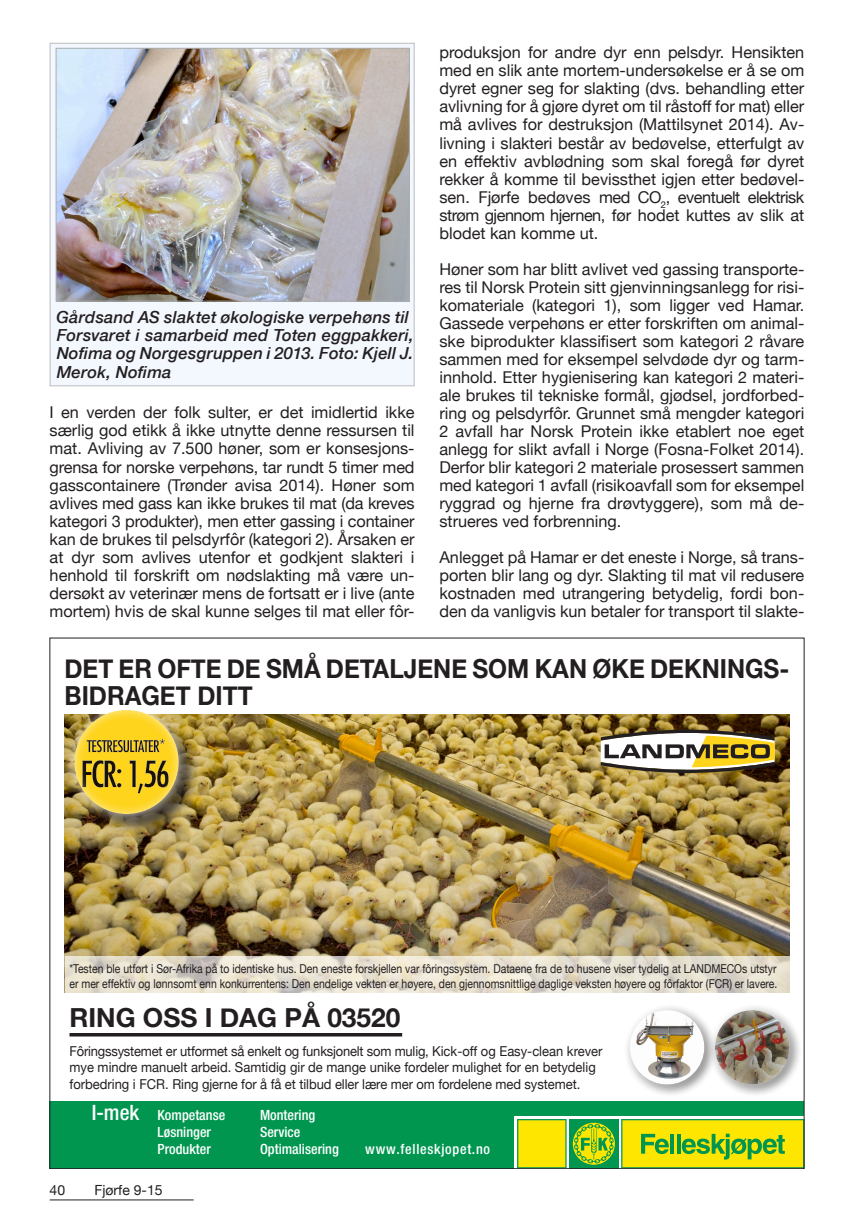
<style>
.page{position:relative;width:854px;height:1226px;background:#fff}
.page>*{position:absolute;margin:0;border:0;box-sizing:border-box;transform-origin:0 0}
.t1{font:700 26.25px/26.2px "Helvetica Neue";color:#231f20;scale:.93 1}
.t2{font:700 26.25px "Helvetica Neue";color:#231f20}
.t3{font:500 condensed 21.18px "Helvetica Neue LT Pro";color:#fff}
.t4{font:500 condensed 17.68px "Helvetica Neue LT Pro";color:#231f20}
.Tittel{font:italic 500 16.62px/18.4px "Helvetica Neue";letter-spacing:.015em;color:#231f20}
.Brodtekst{font:16.28px/18px "Helvetica Neue";color:#231f20;text-align:justify}
.t5{font:500 condensed 15.92px "Helvetica Neue LT Pro";letter-spacing:-.005em;color:#231f20}
.t6{font:500 condensed 14.17px/17px "Helvetica Neue LT Pro";color:#fff}
.t7{font:500 condensed 14.17px "Helvetica Neue LT Pro";letter-spacing:.05em;color:#fff}
.t8{font:14px "Helvetica Neue";color:#231f20}
.t9{font:13.65px/16.4px "Helvetica Neue";letter-spacing:-.005em;color:#231f20;scale:.95 1}
.t10{font:12.25px/14.7px "Helvetica Neue";color:#231f20;scale:.85 1}
.t11{font:500 condensed 10.5px "Helvetica Neue LT Pro";letter-spacing:-.005em;color:#231f20}
.s1{font-size:15.92px}
.s2{font-size:24.68px}
</style>
<div class="page">
<hr style="left:50px;top:1199px;width:143px;height:1px;background:#231f20">
<div style="left:50px;top:43px;width:364px;height:343px;background:#f3f7fe"></div>
<div style="left:50px;top:43px;width:364px;height:343px;border:1px solid #bcbdc0"></div>
<img style="left:58px;top:50px;width:349px;height:249px">
<div style="left:56px;top:48px;width:353px;height:253px;border:1px solid #abafaf"></div>
<img style="left:64px;top:714px;width:725px;height:242px">
<img style="left:600px;top:729px;width:174px;height:44px">
<svg style="left:64px;top:956px;width:725px;height:36px;background:#e5dfd0"></svg>
<div style="left:78px;top:712px;width:122px;height:123px;background:#231f20;opacity:.75"></div>
<div style="left:63px;top:698px;width:126px;height:127px;background:#fff;opacity:.75"></div>
<div style="left:61px;top:706px;width:149px;height:108px;background:#fff;opacity:.75"></div>
<svg style="left:69px;top:1033px;width:333px;height:3px"></svg>
<div style="left:703px;top:999px;width:97px;height:96px;background:#fff;opacity:.75"></div>
<div style="left:713px;top:1007px;width:79px;height:77px;background:#fff;opacity:.75"></div>
<div style="left:623px;top:1003px;width:93px;height:94px;background:#fff"></div>
<div style="left:618px;top:999px;width:97px;height:96px;background:#fff;opacity:.75"></div>
<div style="left:628px;top:1007px;width:78px;height:77px;background:#fff;opacity:.75"></div>
<div style="left:50px;top:1101px;width:754px;height:67px;background:#009650"></div>
<svg style="left:514px;top:1116px;width:290px;height:52px;background:#d4e7b2"></svg>
<div style="left:569px;top:1118px;width:49px;height:50px;background:#009650"></div>
<svg style="left:572px;top:1122px;width:42px;height:42px"></svg>
<svg style="left:573px;top:1123px;width:40px;height:40px"></svg>
<svg style="left:517px;top:1119px;width:49px;height:47px;background:#eee005"></svg>
<svg style="left:621px;top:1119px;width:181px;height:47px"></svg>
<p class="Tittel" style="left:56px;top:306px;width:358px">Gårdsand AS slaktet økologiske verpehøns til Forsvaret i samarbeid med Toten eggpakkeri, Nofima og Norgesgruppen i 2013. Foto: Kjell J.<br>Merok, Nofima</p>
<p class="Brodtekst" style="left:50px;top:404px;width:366px">I en verden der folk sulter, er det imidlertid ikke særlig god etikk å ikke utnytte denne ressursen til mat. Avliving av 7.500 høner, som er konsesjons&shy;grensa for norske verpehøns, tar rundt 5 timer med gasscontainere (Trønder avisa 2014). Høner som avlives med gass kan ikke brukes til mat (da kreves kategori 3 produkter), men etter gassing i container kan de brukes til pelsdyrfôr (kategori 2). Årsaken er at dyr som avlives utenfor et godkjent slakteri i henhold til forskrift om nødslakting må være un&shy;dersøkt av veterinær mens de fortsatt er i live (ante mortem) hvis de skal kunne selges til mat eller fôr-</p>
<p class="Brodtekst" style="left:439px;top:44px;width:366px">produksjon for andre dyr enn pelsdyr. Hensikten med en slik ante mortem-undersøkelse er å se om dyret egner seg for slakting (dvs. behandling etter avlivning for å gjøre dyret om til råstoff for mat) eller må avlives for destruksjon (Mattilsynet 2014). Av&shy;livning i slakteri består av bedøvelse, etterfulgt av en effektiv avblødning som skal foregå før dyret rekker å komme til bevissthet igjen etter bedøvel&shy;sen. Fjørfe bedøves med CO<sub>2</sub>, eventuelt elektrisk strøm gjennom hjernen, før hodet kuttes av slik at blodet kan komme ut.</p>
<p class="Brodtekst" style="left:439px;top:261px;width:366px">Høner som har blitt avlivet ved gassing transporte&shy;res til Norsk Protein sitt gjenvinningsanlegg for risi&shy;komateriale (kategori 1), som ligger ved Hamar.<br>Gassede verpehøns er etter forskriften om animal&shy;ske biprodukter klassifisert som kategori 2 råvare sammen med for eksempel selvdøde dyr og tarm&shy;innhold. Etter hygienisering kan kategori 2 materi&shy;ale brukes til tekniske formål, gjødsel, jordforbed&shy;ring og pelsdyrfôr. Grunnet små mengder kategori 2 avfall har Norsk Protein ikke etablert noe eget anlegg for slikt avfall i Norge (Fosna-Folket 2014).<br>Derfor blir kategori 2 materiale prosessert sammen med kategori 1 avfall (risikoavfall som for eksempel ryggrad og hjerne fra drøvtyggere), som må de&shy;strueres ved forbrenning.</p>
<p class="Brodtekst" style="left:439px;top:549px;width:366px">Anlegget på Hamar er det eneste i Norge, så trans&shy;porten blir lang og dyr. Slakting til mat vil redusere kostnaden med utrangering betydelig, fordi bon&shy;den da vanligvis kun betaler for transport til slakte-</p>
<p class="t1" style="left:64px;top:655px;width:780px">DET ER OFTE DE SMÅ DETALJENE SOM KAN ØKE DEKNINGS-<br>BIDRAGET DITT</p>
<p class="t5" style="left:398px;top:957px;width:127px">1 Calorifer varmeovn</p>
<p class="t4" style="left:620px;top:955px;width:82px"><span class="s1">kr</span> <span class="s2">16.</span>200,-</p>
<p class="t11" style="left:620px;top:981px;width:157px">Priser er ekskl mva, montasje og frakt.</p>
<p class="t10" style="left:69px;top:961px;width:834px">*Testen ble utført i Sør-Afrika på to identiske hus. Den eneste forskjellen var fôringssystem. Dataene fra de to husene viser tydelig at LANDMECOs utstyr er mer effektiv og lønnsomt enn konkurrentens: Den endelige vekten er høyere, den gjennomsnittlige daglige veksten høyere og fôrfaktor (FCR) er lavere.</p>
<p class="t2" style="left:69px;top:1001px;width:332px">RING OSS I DAG PÅ 03520</p>
<p class="t9" style="left:69px;top:1042px;width:562px">Fôringssystemet er utformet så enkelt og funksjonelt som mulig, Kick-off og Easy-clean krever mye mindre manuelt arbeid. Samtidig gir de mange unike fordeler mulighet for en betydelig forbedring i FCR. Ring gjerne for å få et tilbud eller lære mer om fordelene med systemet.</p>
<p class="t3" style="left:92px;top:1099px;width:49px">I-mek</p>
<p class="t6" style="left:158px;top:1106px;width:69px">Kompetanse<br>Løsninger<br>Produkter</p>
<p class="t6" style="left:260px;top:1106px;width:80px">Montering<br>Service<br>Optimalisering</p>
<p class="t8" style="left:50px;top:1179px;width:17px">40</p>
<p class="t8" style="left:94px;top:1179px;width:70px">Fjørfe 9-15</p>
<p class="t7" style="left:365px;top:1140px;width:126px">www.felleskjopet.no</p>
</div>
